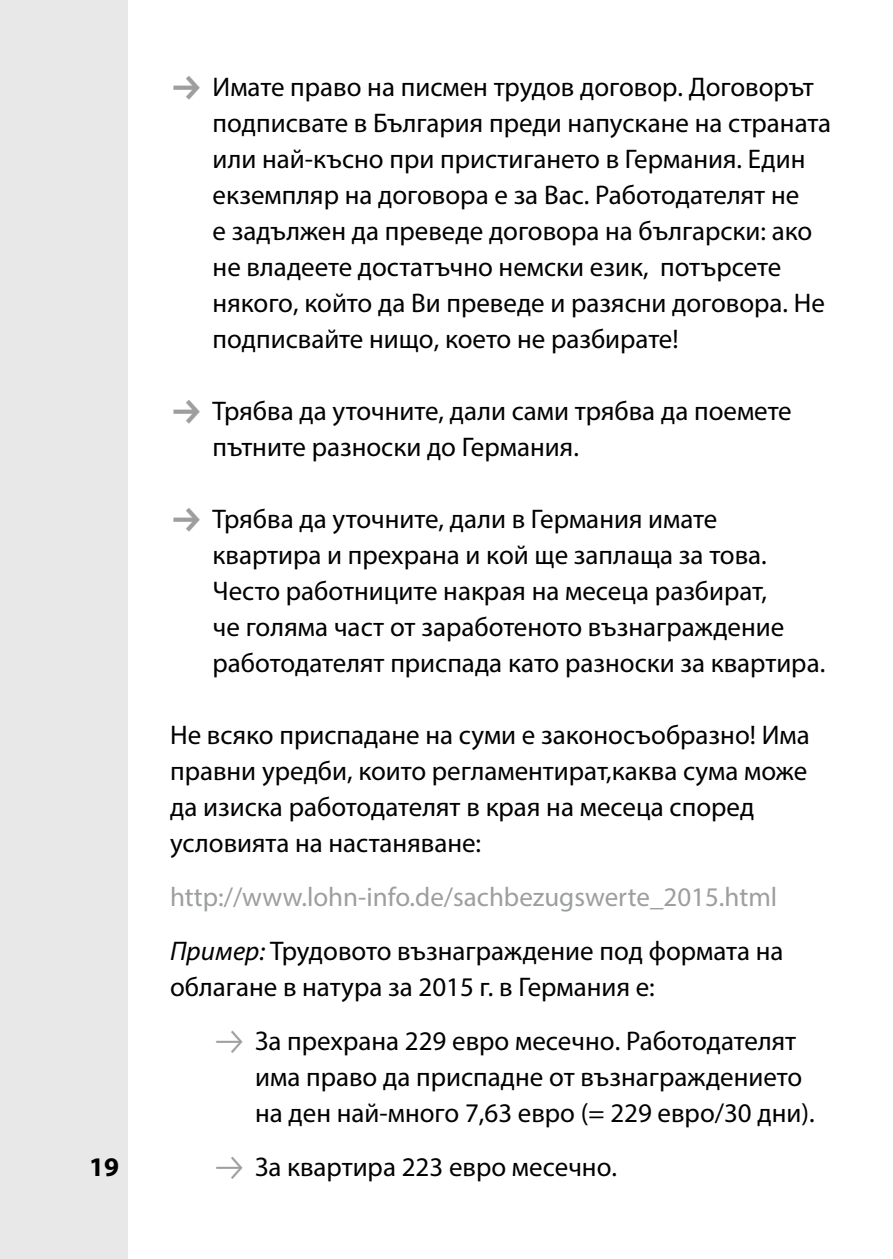
<style>
.page{position:relative;width:893px;height:1259px;background:#fff}
.page>*{position:absolute;margin:0;border:0;box-sizing:border-box;transform-origin:0 0}
.t1{font:27px/36px "Myriad Pro";color:#000}
.t2{font:27px/54px "Myriad Pro";color:#9c9e9f}
.t3{font:700 27px "Myriad Pro";color:#000}
.s1{font-style:italic;color:#000}
.s2{color:#000}
</style>
<div class="page">
<div style="left:0;top:0;width:128px;height:1259px;background:#e8e8e9"></div>
<p class="t3" style="left:89px;top:1149px;width:31px">19</p>
<p class="t1" style="left:213px;top:68px;width:620px">Имате право на писмен трудов договор. Договорът подписвате в България преди напускане на страната или най-късно при пристигането в Германия. Един екземпляр на договора е за Вас. Работодателят не<br>е задължен да преведе договора на български: ако не владеете достатъчно немски език, потърсете някого, който да Ви преведе и разясни договора. Не подписвайте нищо, което не разбирате!</p>
<p class="t1" style="left:213px;top:392px;width:581px">Трябва да уточните, дали сами трябва да поемете пътните разноски до Германия.</p>
<p class="t1" style="left:213px;top:500px;width:614px">Трябва да уточните, дали в Германия имате квартира и прехрана и кой ще заплаща за това.<br>Често работниците накрая на месеца разбират,<br>че голяма част от заработеното възнаграждение работодателят приспада като разноски за квартира.</p>
<p class="t1" style="left:170px;top:716px;width:641px">Не всяко приспадане на суми е законосъобразно! Има правни уредби, които регламентират,каква сума може да изиска работодателят в края на месеца според условията на настаняване:</p>
<p class="t2" style="left:170px;top:869px;width:615px">http://www.lohn-info.de/sachbezugswerte_2015.html<br><span class="s1">Пример:</span> <span class="s2">Трудовото възнаграждение под формата на</span></p>
<p class="t1" style="left:255px;top:959px;width:543px;line-height:54px;text-indent:-85px">облагане в натура за 2015 г. в Германия е:<br>За прехрана 229 евро месечно. Работодателят</p>
<p class="t1" style="left:255px;top:1058px;width:561px">има право да приспадне от възнаграждението на ден най-много 7,63 евро (= 229 евро/30 дни).</p>
<p class="t1" style="left:255px;top:1148px;width:363px">За квартира 223 евро месечно.</p>
</div>
